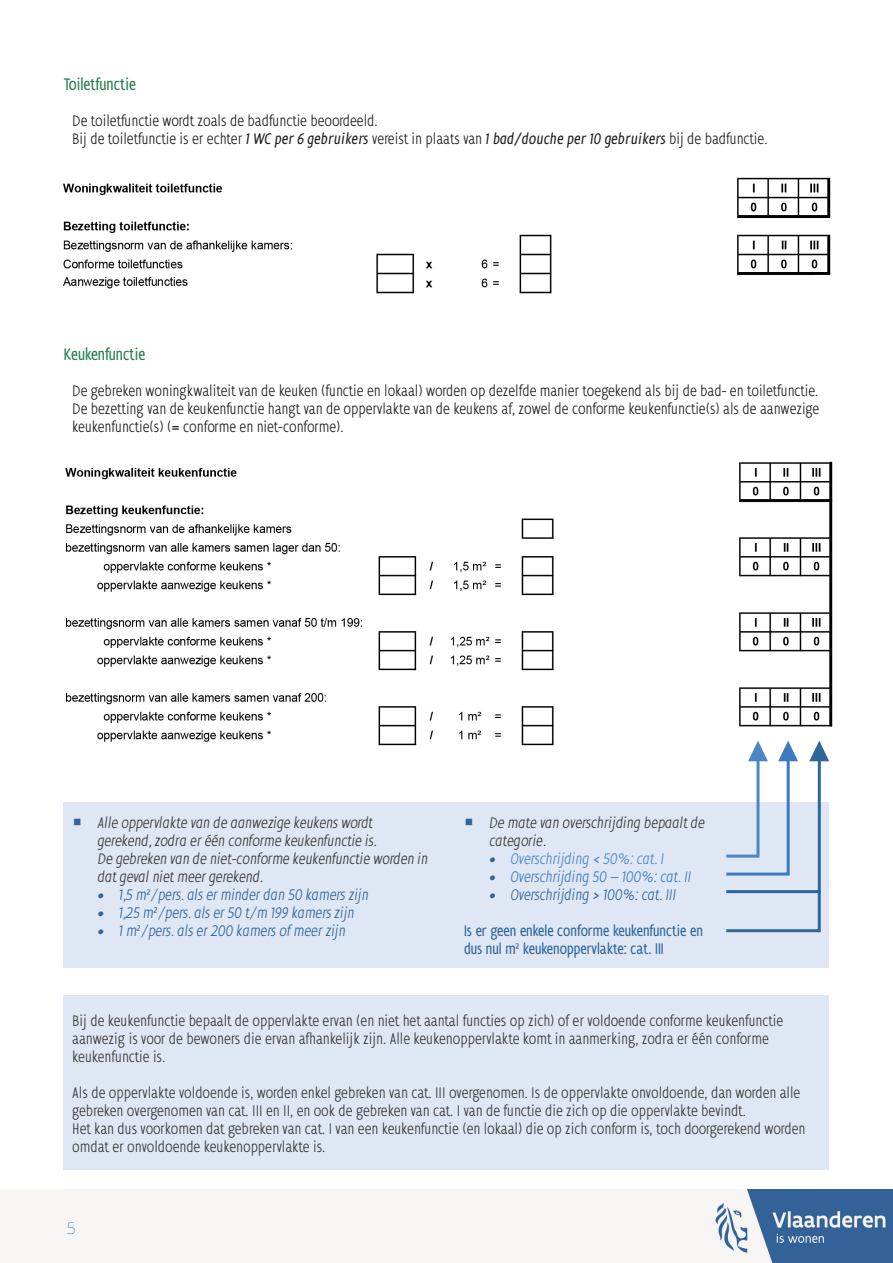
<style>
.page{position:relative;width:893px;height:1263px;background:#fff}
.page>*{position:absolute;margin:0;border:0;box-sizing:border-box;transform-origin:0 0}
.kleine_titels{font:condensed 18px "Flanders Art Sans";color:#25804e}
.t1{font:100 18px "Flanders Art Sans";color:#2e679a}
.Alineastijl_1{font:300 condensed 16.5px/18px "Flanders Art Sans";color:#383839}
.Alineastijl_1-2{font:300 condensed 16.5px/18px "Flanders Art Sans";color:#231f20}
.t2{font:italic 300 condensed 16.5px/18px "Flanders Art Sans";color:#383839}
.t3{font:italic 300 condensed 16.5px "Flanders Art Sans";color:#2e679a}
.Alineastijl_1-3{font:condensed 16.5px/18px "Flanders Art Sans";color:#2e679a}
.t4{font:italic 300 condensed 16.5px "Flanders Art Sans";color:#3c7bbf}
.t5{font:italic 300 condensed 16.5px "Flanders Art Sans";color:#4b86c6}
.s1{font-weight:400;font-style:italic}
.s2{color:#2e679a}
</style>
<div class="page">
<div style="left:0;top:1189px;width:704px;height:74px;background:#f6f5f3"></div>
<div style="left:64px;top:996px;width:765px;height:174px;background:#e0e7f4"></div>
<div style="left:64px;top:802px;width:765px;height:166px;background:#e0e7f4"></div>
<img style="left:65px;top:461px;width:768px;height:285px">
<svg style="left:723px;top:741px;width:106px;height:154px"></svg>
<img style="left:63px;top:177px;width:768px;height:117px">
<hr style="left:818px;top:891px;width:3px;height:41px;background:#2e679a">
<hr style="left:726px;top:929px;width:93px;height:3px;background:#2e679a">
<img style="left:704px;top:1189px;width:189px;height:74px">
<p class="kleine_titels" style="left:64px;top:74px;width:74px">Toiletfunctie</p>
<p class="Alineastijl_1-2" style="left:72px;top:112px;width:307px">De toiletfunctie wordt zoals de badfunctie beoordeeld.</p>
<p class="Alineastijl_1-2" style="left:72px;top:130px;width:697px">Bij de toiletfunctie is er echter <span class="s1">1 WC per 6 gebruikers</span> vereist in plaats van <span class="s1">1 bad/douche per 10 gebruikers</span> bij de badfunctie.</p>
<p class="kleine_titels" style="left:64px;top:344px;width:83px">Keukenfunctie</p>
<p class="Alineastijl_1-2" style="left:72px;top:382px;width:748px">De gebreken woningkwaliteit van de keuken (functie en lokaal) worden op dezelfde manier toegekend als bij de bad- en toiletfunctie.</p>
<p class="Alineastijl_1-2" style="left:72px;top:400px;width:748px">De bezetting van de keukenfunctie hangt van de oppervlakte van de keukens af, zowel de conforme keukenfunctie(s) als de aanwezige keukenfunctie(s) (= conforme en niet-conforme).</p>
<p class="t2" style="left:98px;top:814px;width:332px">Alle oppervlakte van de aanwezige keukens wordt gerekend, zodra er één conforme keukenfunctie is.<br>De gebreken van de niet-conforme keukenfunctie worden in dat geval niet meer gerekend.</p>
<p class="t3" style="left:98px;top:886px;width:272px">• 1,5 m2/pers. als er minder dan 50 kamers zijn</p>
<p class="t3" style="left:98px;top:904px;width:258px">• 1,25 m2/pers. als er 50 t/m 199 kamers zijn</p>
<p class="t3" style="left:98px;top:922px;width:249px">• 1 m2/pers. als er 200 kamers of meer zijn</p>
<p class="t2" style="left:489px;top:814px;width:217px">De mate van overschrijding bepaalt de categorie.</p>
<p class="t5" style="left:489px;top:850px;width:176px"><span class="s2">•</span> Overschrijding &lt; 50%: cat. I</p>
<p class="t4" style="left:489px;top:868px;width:203px"><span class="s2">•</span> Overschrijding 50 – 100%: cat. II</p>
<p class="t3" style="left:489px;top:886px;width:188px">• Overschrijding &gt; 100%: cat. III</p>
<p class="Alineastijl_1-3" style="left:464px;top:922px;width:240px">Is er geen enkele conforme keukenfunctie en dus nul m2 keukenoppervlakte: cat. III</p>
<p class="Alineastijl_1" style="left:72px;top:1012px;width:712px">Bij de keukenfunctie bepaalt de oppervlakte ervan (en niet het aantal functies op zich) of er voldoende conforme keukenfunctie aanwezig is voor de bewoners die ervan afhankelijk zijn. Alle keukenoppervlakte komt in aanmerking, zodra er één conforme keukenfunctie is.</p>
<p class="Alineastijl_1" style="left:72px;top:1084px;width:730px">Als de oppervlakte voldoende is, worden enkel gebreken van cat. III overgenomen. Is de oppervlakte onvoldoende, dan worden alle gebreken overgenomen van cat. III en II, en ook de gebreken van cat. I van de functie die zich op die oppervlakte bevindt.</p>
<p class="Alineastijl_1" style="left:72px;top:1120px;width:734px">Het kan dus voorkomen dat gebreken van cat. I van een keukenfunctie (en lokaal) die op zich conform is, toch doorgerekend worden omdat er onvoldoende keukenoppervlakte is.</p>
<p class="t1" style="left:67px;top:1218px;width:10px">5</p>
</div>
